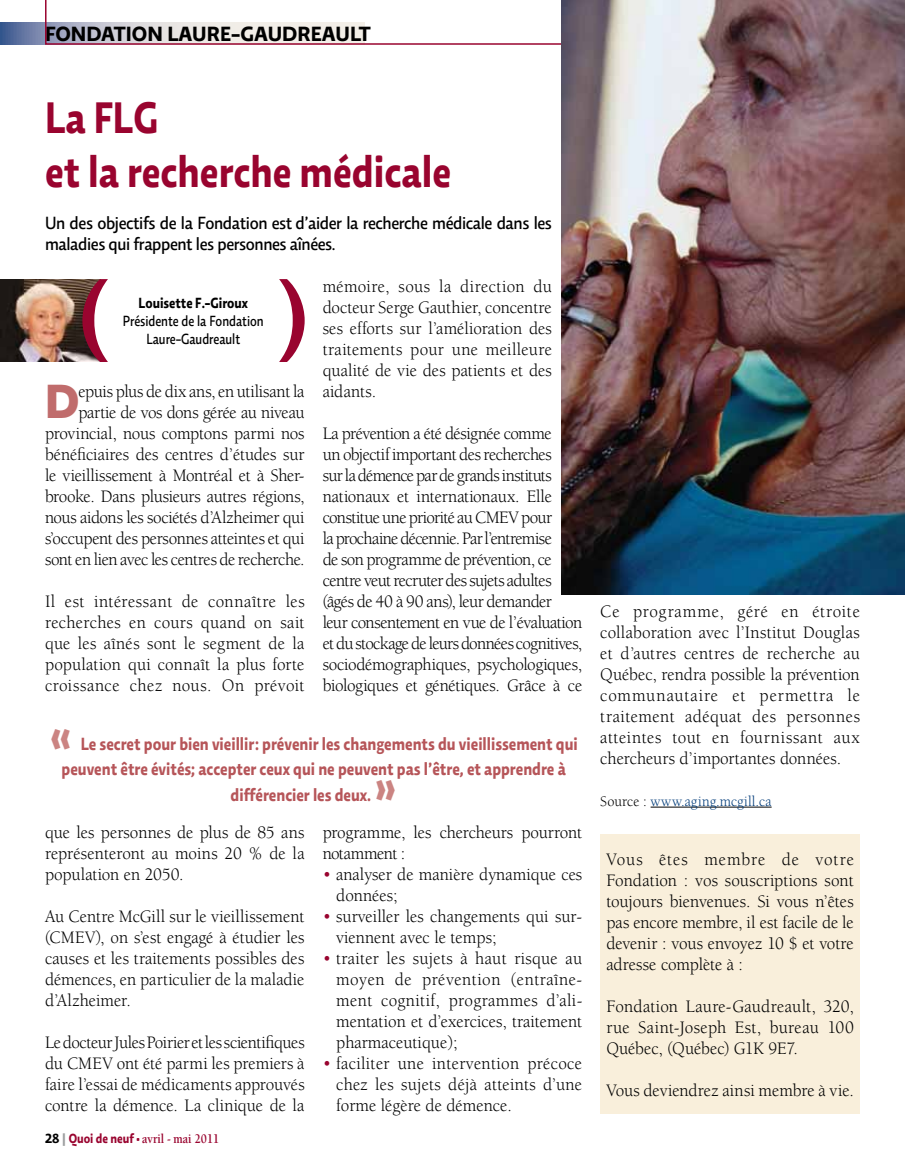
<style>
.page{position:relative;width:905px;height:1168px;background:#fff}
.page>*{position:absolute;margin:0;border:0;box-sizing:border-box;transform-origin:0 0}
.t1{font:900 48.9px "Relato Sans OT";color:#c06c6c;scale:.95 1}
.t2{font:700 45px/54px "Relato Sans OT";color:#99042f;scale:.85 1}
.t3{font:700 45px "Relato Sans OT";color:#cb8482;scale:.85 1}
.t4{font:700 21px "Relato Sans OT";color:#000}
.t5{font:18px/21px "Berkeley Std";letter-spacing:-.01em;color:#000;text-align:justify;scale:.95 1}
.t6{font:18px/21px "Berkeley Std";letter-spacing:-.03em;color:#000;scale:.95 1}
.t7{font:700 18px "Relato Sans OT";color:#b65559;scale:.85 1}
.t8{font:500 18px/21px "Relato Sans OT";letter-spacing:-.02em;color:#000;scale:.95 1}
.t9{font:500 15px/18px "Relato Sans OT";color:#000;text-align:center;scale:.85 1}
.t10{font:15px "Berkeley Std";letter-spacing:.015em;color:#003b79;scale:.95 1}
.t11{font:700 15px "Relato Sans OT";color:#000;scale:.85 1}
.t12{font:700 13.5px "Berkeley Std";color:#99042f;scale:.85 1}
.s1{font-family:"Relato Sans OT";color:#000}
.s2{font-family:"Relato Sans OT";color:#9c9e9f}
.s3{font-family:"Relato Sans OT"}
.s4{color:#99042f}
.s5{color:#000}
</style>
<div class="page">
<svg style="left:0;top:23px;width:44px;height:22px"></svg>
<hr style="left:650px;top:807px;width:121px;height:1px;background:#000">
<svg style="left:44px;top:0;width:517px;height:45px"></svg>
<img style="left:0;top:279px;width:82px;height:83px">
<svg style="left:82px;top:279px;width:223px;height:83px"></svg>
<div style="left:600px;top:834px;width:260px;height:280px;background:#f9efdb"></div>
<img style="left:561px;top:0;width:343px;height:595px">
<p class="t4" style="left:45px;top:21px;width:42px">Fonda</p>
<p class="t4" style="left:114px;top:21px;width:156px">tion Lau re-Gaud</p>
<p class="t4" style="left:297px;top:21px;width:75px">reault</p>
<h2 class="t2" style="left:45px;top:89px;width:479px">La FLG<br>et la recherche médicale</h2>
<p class="t8" style="left:45px;top:212px;width:535px">Un des objectifs de la Fondation est d’aider la recherche médicale dans les maladies qui frappent les personnes aînées.</p>
<p class="t11" style="left:138px;top:294px;width:130px">Louisette F.-Giroux</p>
<p class="t9" style="left:123px;top:312px;width:167px">Présidente de la Fondation<br>Laure-Gaudreault</p>
<p class="t5" style="left:45px;top:381px;width:275px;text-align:right">epuis plus de dix ans, en utilisant la partie de vos dons gérée au niveau provincial, nous comptons parmi nos bénéficiaires des centres d’études sur le vieillissement à Montréal et à Sher&shy;brooke. Dans plusieurs autres régions, nous aidons les sociétés d’Alzheimer qui s’occupent des personnes atteintes et qui sont en lien avec les centres de recherche.</p>
<p class="t5" style="left:45px;top:591px;width:275px">Il est intéressant de connaître les recherches en cours quand on sait que les aînés sont le segment de la population qui connaît la plus forte croissance chez nous. On prévoit</p>
<h1 class="t1" style="left:45px;top:370px;width:33px">D</h1>
<p class="t5" style="left:322px;top:276px;width:243px">mémoire, sous la direction du docteur Serge Gauthier, concentre ses efforts sur l’amélioration des traitements pour une meilleure qualité de vie des patients et des aidants.</p>
<p class="t6" style="left:322px;top:423px;width:275px">La prévention a été désignée comme<br>un objectif important des recherches<br>sur la démence par de grands instituts nationaux et internationaux. Elle constitue une priorité au CMEV pour<br>la prochaine décennie. Par l’entremise<br>de son programme de prévention, ce centre veut recruter des sujets adultes (âgés de 40 à 90 ans), leur demander<br>leur consentement en vue de l’évaluation et du stockage de leurs données cognitives, sociodémographiques, psychologiques, biologiques et génétiques. Grâce à ce</p>
<h2 class="t3" style="left:50px;top:706px;width:28px">«</h2>
<p class="t7" style="left:81px;top:732px;width:586px">Le secret pour bien vieillir : prévenir les changements du vieillissement qui</p>
<p class="t7" style="left:62px;top:758px;width:594px">peuvent être évités; accepter ceux qui ne peuvent pas l’être, et apprendre à</p>
<p class="t7" style="left:230px;top:783px;width:167px">différencier les deux.</p>
<h2 class="t3" style="left:374px;top:757px;width:28px">»</h2>
<p class="t5" style="left:45px;top:822px;width:275px">que les personnes de plus de 85 ans représenteront au moins 20 % de la population en 2050.</p>
<p class="t5" style="left:45px;top:906px;width:275px">Au Centre McGill sur le vieillissement (CMEV), on s’est engagé à étudier les causes et les traitements possibles des démences, en particulier de la maladie d’Alzheimer.</p>
<p class="t5" style="left:45px;top:1032px;width:275px">Le docteur Jules Poirier et les scientifiques du CMEV ont été parmi les premiers à faire l’essai de médicaments approuvés contre la démence. La clinique de la</p>
<p class="t12" style="left:45px;top:1131px;width:207px"><span class="s1">28</span> <span class="s2">|</span> <span class="s3">Quoi de neuf •</span> avril - mai 2011</p>
<p class="t5" style="left:322px;top:822px;width:275px">programme, les chercheurs pourront notamment :</p>
<p class="t5" style="left:336px;top:864px;width:260px;text-indent:-13px"><span class="s4">•</span> analyser de manière dynamique ces données;</p>
<p class="t5" style="left:336px;top:906px;width:260px;text-indent:-13px"><span class="s4">•</span> surveiller les changements qui sur&shy;viennent avec le temps;</p>
<p class="t5" style="left:336px;top:948px;width:261px;text-indent:-13px"><span class="s4">•</span> traiter les sujets à haut risque au moyen de prévention (entraîne&shy;ment cognitif, programmes d’ali&shy;mentation et d’exercices, traitement pharmaceutique);</p>
<p class="t5" style="left:336px;top:1053px;width:260px;text-indent:-13px"><span class="s4">•</span> faciliter une intervention précoce chez les sujets déjà atteints d’une forme légère de démence.</p>
<p class="t5" style="left:600px;top:601px;width:275px">Ce programme, géré en étroite collaboration avec l’Institut Douglas et d’autres centres de recherche au Québec, rendra possible la prévention communautaire et permettra le traitement adéquat des personnes atteintes tout en fournissant aux chercheurs d’importantes données.</p>
<p class="t10" style="left:600px;top:793px;width:182px"><span class="s5">Source :</span> www.aging.mcgill.ca</p>
<p class="t5" style="left:606px;top:849px;width:262px">Vous êtes membre de votre Fondation : vos souscriptions sont toujours bienvenues. Si vous n’êtes pas encore membre, il est facile de le devenir : vous envoyez 10 $ et votre adresse complète à :</p>
<p class="t5" style="left:606px;top:996px;width:262px">Fondation Laure-Gaudreault, 320, rue Saint-Joseph Est, bureau 100<br>Québec, (Québec) G1K 9E7.</p>
<p class="t5" style="left:606px;top:1080px;width:262px">Vous deviendrez ainsi membre à vie.</p>
</div>
